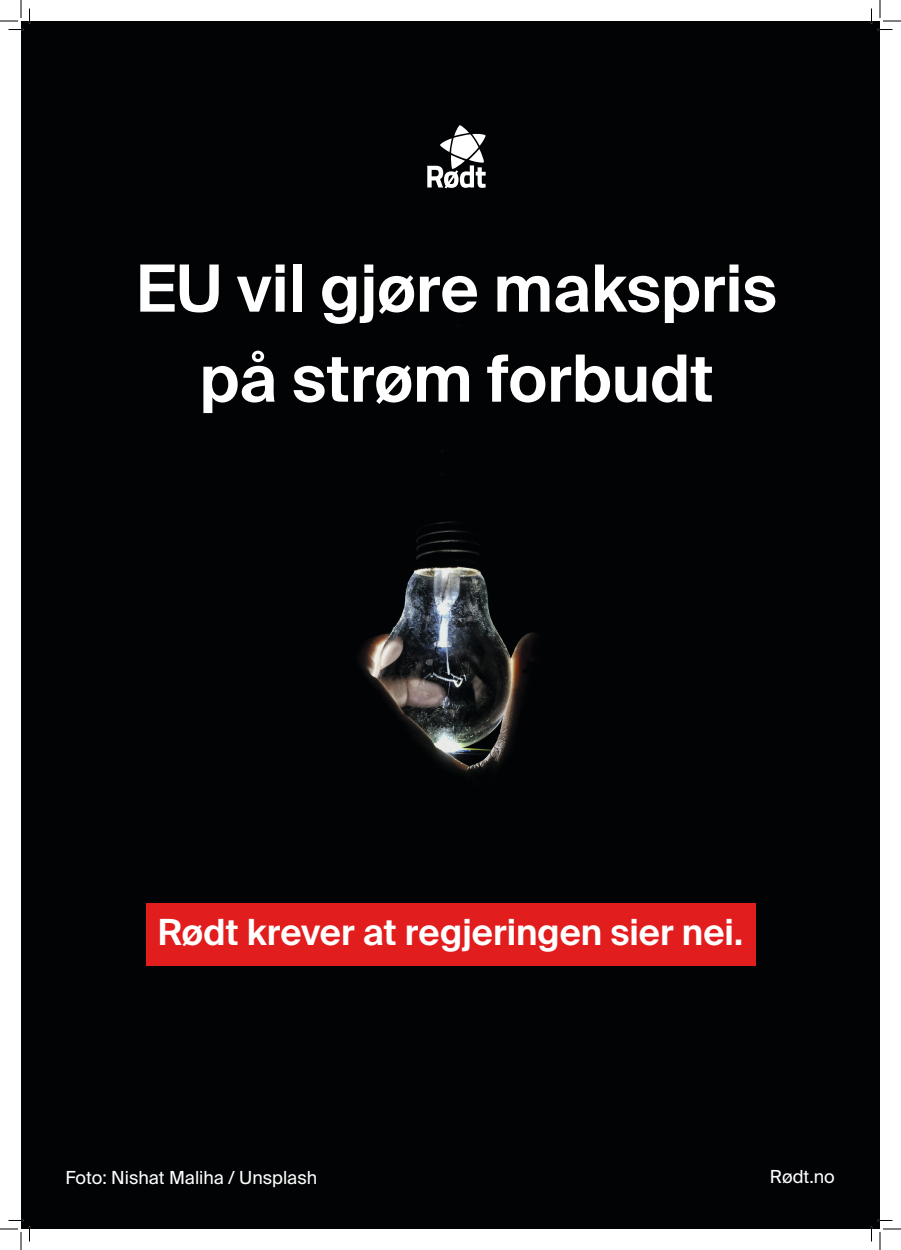
<style>
.page{position:relative;width:901px;height:1250px;background:#fff}
.page>*{position:absolute;margin:0;border:0;box-sizing:border-box;transform-origin:0 0}
.t1{font:600 65px "Suisse Intl";color:#fff}
.t2{font:600 36px "Suisse Intl";color:#fff}
.t3{font:18px "Suisse Intl";color:#fff}
</style>
<div class="page">
<div style="left:21px;top:21px;width:859px;height:1208px;background:#020305"></div>
<div style="left:146px;top:902px;width:610px;height:63px;background:#e21d1d"></div>
<svg style="left:428px;top:125px;width:57px;height:63px"></svg>
<svg style="left:0;top:0;width:30px;height:30px"></svg>
<svg style="left:0;top:1219px;width:30px;height:31px"></svg>
<svg style="left:871px;top:0;width:30px;height:30px"></svg>
<svg style="left:871px;top:1219px;width:30px;height:31px"></svg>
<p class="t1" style="left:136px;top:251px;width:642px">EU vil gjøre makspris</p>
<p class="t1" style="left:199px;top:341px;width:516px">på strøm forbudt</p>
<p class="t2" style="left:158px;top:912px;width:586px">Rødt krever at regjeringen sier nei.</p>
<p class="t3" style="left:66px;top:1166px;width:253px">Foto: Nishat Maliha / Unsplash</p>
<p class="t3" style="left:770px;top:1166px;width:67px">Rødt.no</p>
</div>
